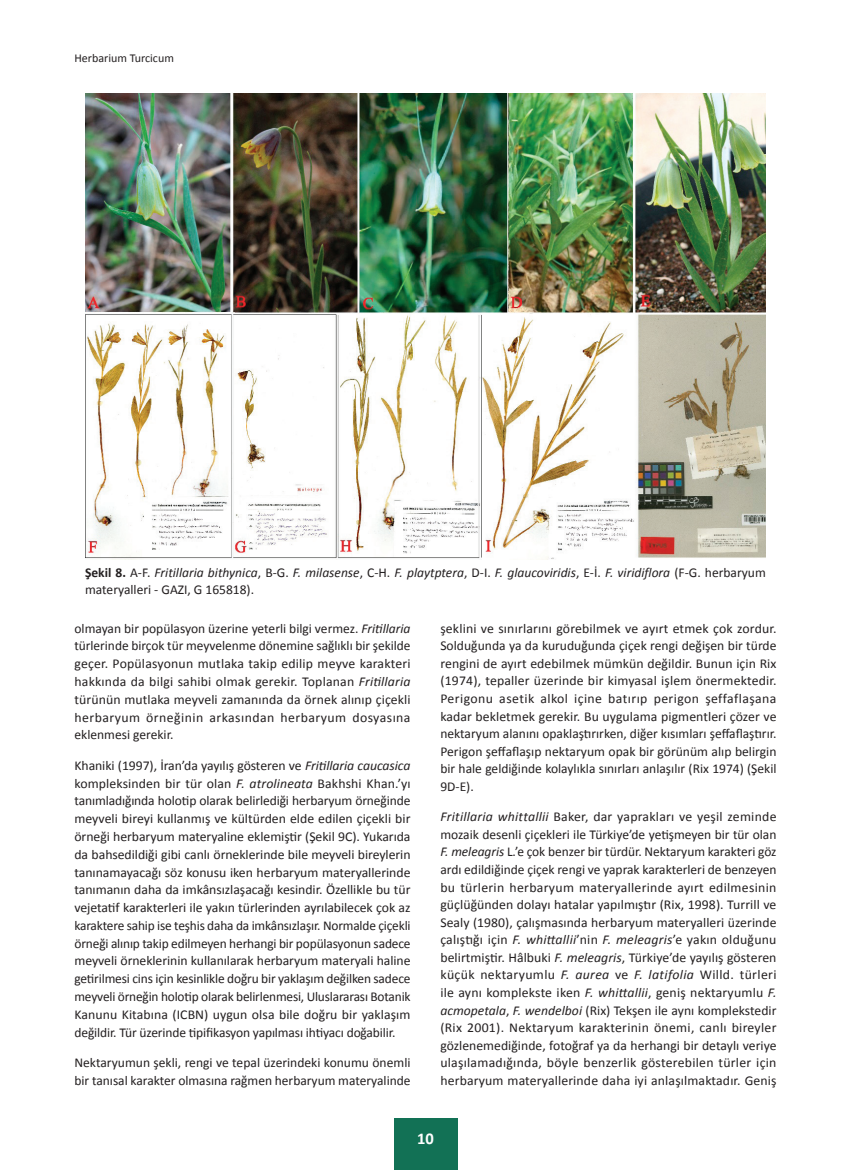
<style>
.page{position:relative;width:851px;height:1170px;background:#fff}
.page>*{position:absolute;margin:0;border:0;box-sizing:border-box;transform-origin:0 0}
.t1{font:700 16.5px "Calibri";color:#fff}
.t2{font:13.5px/17.5px "Calibri";color:#231f20;text-align:justify}
.t3{font:italic 13.5px/17.2px "Calibri";color:#231f20}
.t4{font:12px "Calibri";color:#231f20}
.s1{font-weight:700;font-style:normal}
.s2{font-style:normal}
.s3{font-style:italic}
</style>
<div class="page">
<div style="left:393px;top:1118px;width:64px;height:51px;background:#127155"></div>
<img style="left:85px;top:94px;width:680px;height:465px">
<p class="t4" style="left:74px;top:51px;width:101px">Herbarium Turcicum</p>
<p class="t3" style="left:85px;top:563px;width:682px"><span class="s1">Şekil 8.</span> <span class="s2">A-F.</span> Fritillaria bithynica<span class="s2">, B-G.</span> F. milasense<span class="s2">, C-H.</span> F. playtptera<span class="s2">, D-I.</span> F. glaucoviridis<span class="s2">, E-İ.</span> F. viridiflora <span class="s2">(F-G. herbaryum materyalleri - GAZI, G 165818).</span></p>
<p class="t2" style="left:74px;top:619px;width:337px">olmayan bir popülasyon üzerine yeterli bilgi vermez. <span class="s3">Fritillaria </span>türlerinde birçok tür meyvelenme dönemine sağlıklı bir şekilde geçer. Popülasyonun mutlaka takip edilip meyve karakteri hakkında da bilgi sahibi olmak gerekir. Toplanan <span class="s3">Fritillaria </span>türünün mutlaka meyveli zamanında da örnek alınıp çiçekli herbaryum örneğinin arkasından herbaryum dosyasına eklenmesi gerekir.</p>
<p class="t2" style="left:74px;top:756px;width:337px">Khaniki (1997), İran’da yayılış gösteren ve <span class="s3">Fritillaria caucasica </span>kompleksinden bir tür olan <span class="s3">F. atrolineata</span> Bakhshi Khan.’yı tanımladığında holotip olarak belirlediği herbaryum örneğinde meyveli bireyi kullanmış ve kültürden elde edilen çiçekli bir örneği herbaryum materyaline eklemiştir (Şekil 9C). Yukarıda da bahsedildiği gibi canlı örneklerinde bile meyveli bireylerin tanınamayacağı söz konusu iken herbaryum materyallerinde tanımanın daha da imkânsızlaşacağı kesindir. Özellikle bu tür vejetatif karakterleri ile yakın türlerinden ayrılabilecek çok az karaktere sahip ise teşhis daha da imkânsızlaşır. Normalde çiçekli örneği alınıp takip edilmeyen herhangi bir popülasyonun sadece meyveli örneklerinin kullanılarak herbaryum materyali haline getirilmesi cins için kesinlikle doğru bir yaklaşım değilken sadece meyveli örneğin holotip olarak belirlenmesi, Uluslararası Botanik Kanunu Kitabına (ICBN) uygun olsa bile doğru bir yaklaşım değildir. Tür üzerinde tipifikasyon yapılması ihtiyacı doğabilir.</p>
<p class="t2" style="left:74px;top:1053px;width:337px">Nektaryumun şekli, rengi ve tepal üzerindeki konumu önemli bir tanısal karakter olmasına rağmen herbaryum materyalinde</p>
<p class="t2" style="left:440px;top:619px;width:337px">şeklini ve sınırlarını görebilmek ve ayırt etmek çok zordur.<br>Solduğunda ya da kuruduğunda çiçek rengi değişen bir türde rengini de ayırt edebilmek mümkün değildir. Bunun için Rix (1974), tepaller üzerinde bir kimyasal işlem önermektedir.<br>Perigonu asetik alkol içine batırıp perigon şeffaflaşana kadar bekletmek gerekir. Bu uygulama pigmentleri çözer ve nektaryum alanını opaklaştırırken, diğer kısımları şeffaflaştırır.<br>Perigon şeffaflaşıp nektaryum opak bir görünüm alıp belirgin bir hale geldiğinde kolaylıkla sınırları anlaşılır (Rix 1974) (Şekil 9D-E).</p>
<p class="t2" style="left:440px;top:808px;width:337px"><span class="s3">Fritillaria whittallii</span> Baker, dar yaprakları ve yeşil zeminde mozaik desenli çiçekleri ile Türkiye’de yetişmeyen bir tür olan <span class="s3">F. meleagris</span> L.’e çok benzer bir türdür. Nektaryum karakteri göz ardı edildiğinde çiçek rengi ve yaprak karakterleri de benzeyen bu türlerin herbaryum materyallerinde ayırt edilmesinin güçlüğünden dolayı hatalar yapılmıştır (Rix, 1998). Turrill ve Sealy (1980), çalışmasında herbaryum materyalleri üzerinde çalıştığı için <span class="s3">F. whittallii</span>’nin <span class="s3">F. meleagris</span>’e yakın olduğunu belirtmiştir. Hâlbuki <span class="s3">F. meleagris</span>, Türkiye’de yayılış gösteren küçük nektaryumlu <span class="s3">F. aurea</span> ve <span class="s3">F. latifolia</span> Willd. türleri ile aynı komplekste iken <span class="s3">F. whittallii</span>, geniş nektaryumlu <span class="s3">F. acmopetala</span>, <span class="s3">F. wendelboi</span> (Rix) Tekşen ile aynı komplekstedir (Rix 2001). Nektaryum karakterinin önemi, canlı bireyler gözlenemediğinde, fotoğraf ya da herhangi bir detaylı veriye ulaşılamadığında, böyle benzerlik gösterebilen türler için herbaryum materyallerinde daha iyi anlaşılmaktadır. Geniş</p>
<p class="t1" style="left:417px;top:1127px;width:18px">10</p>
</div>
